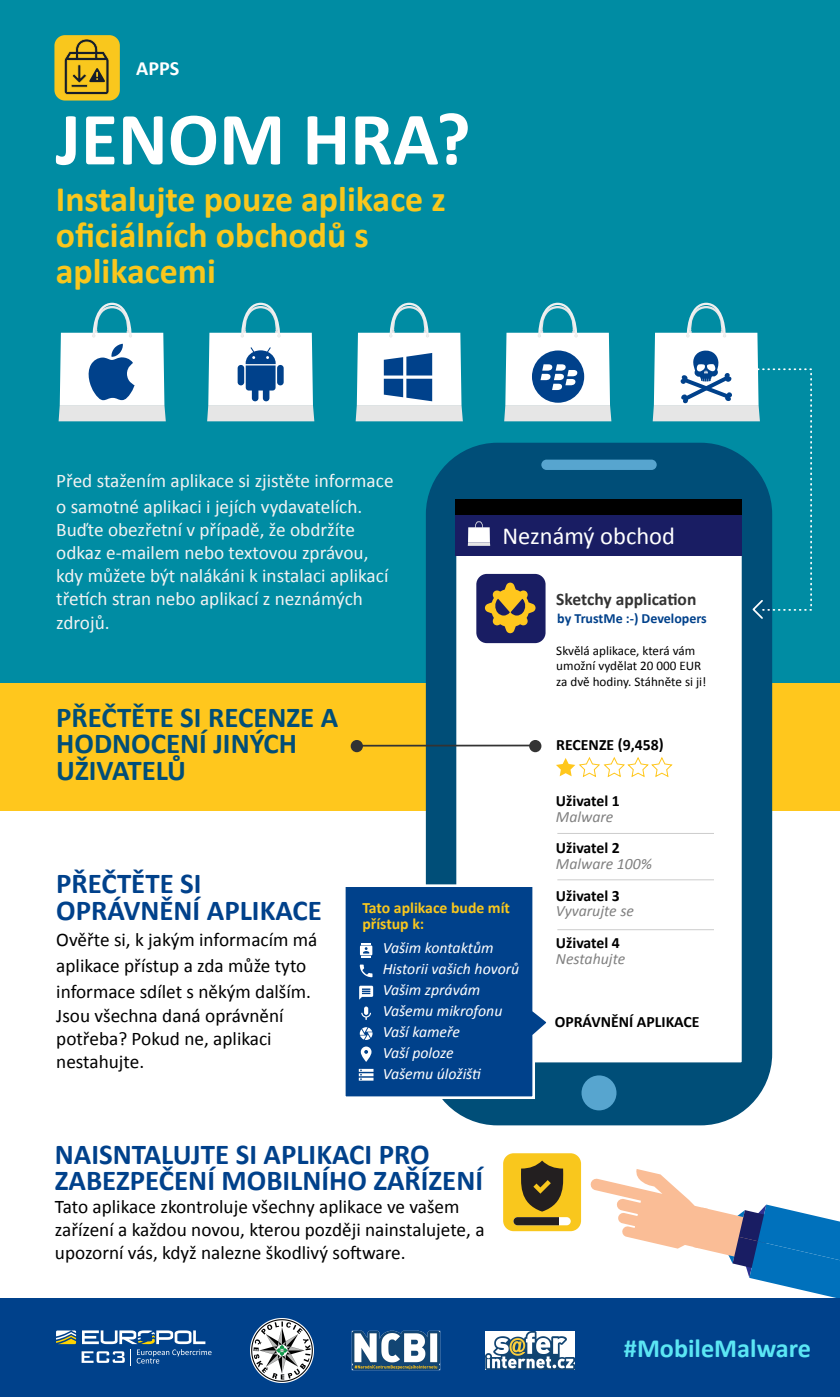
<style>
.page{position:relative;width:840px;height:1397px;background:#fff}
.page>*{position:absolute;margin:0;border:0;box-sizing:border-box;transform-origin:0 0}
.t1{font:700 75.77px "Calibri";color:#fff}
.t2{font:700 35.88px/35.9px "Calibri";color:#f9c71d}
.t3{font:700 28.88px/26.2px "Calibri";color:#00418b}
.t4{font:700 28.88px/26.2px "Calibri";color:#004e78}
.t5{font:700 26.25px "Calibri";color:#5be6f4}
.t6{font:24.5px "Calibri";color:#fff}
.t7{font:700 20.21px "Calibri";color:#fff}
.t8{font:19.25px/23.1px "Calibri";color:#000}
.t9{font:19.25px/23.1px "Calibri";color:#f2f2f2}
.t10{font:700 17.5px "Calibri";color:#333}
.t11{font:italic 15.75px/21px "Calibri";color:#fff}
.t12{font:700 15.75px "Calibri";color:#000}
.t13{font:italic 15.75px "Calibri";color:#808080}
.t14{font:700 15.75px/15.8px "Calibri";color:#f9c71d}
.t15{font:700 14px "Calibri";color:#00418b}
.t16{font:13.12px/15.8px "Calibri";color:#000}
</style>
<div class="page">
<div style="left:503px;top:1153px;width:78px;height:78px;background:#f9c71d;border-radius:10px"></div>
<svg style="left:590px;top:1169px;width:250px;height:129px"></svg>
<div style="left:0;top:0;width:840px;height:787px;background:#008ca3"></div>
<div style="left:0;top:683px;width:840px;height:127px;background:#ffc71d"></div>
<div style="left:0;top:1298px;width:840px;height:99px;background:#00418b"></div>
<div style="left:426px;top:443px;width:346px;height:682px;background:#004e78;border-radius:72px"></div>
<div style="left:456px;top:500px;width:286px;height:562px;background:#fff"></div>
<div style="left:541px;top:460px;width:116px;height:10px;background:#57a5cf;border-radius:5px"></div>
<div style="left:582px;top:1075px;width:35px;height:35px;background:#57a5cf;border-radius:50%"></div>
<div style="left:456px;top:499px;width:286px;height:16px;background:#000"></div>
<div style="left:456px;top:515px;width:286px;height:41px;background:#191d63"></div>
<svg style="left:468px;top:521px;width:22px;height:25px"></svg>
<div style="left:476px;top:574px;width:70px;height:69px;background:#191d63;border-radius:10px"></div>
<svg style="left:485px;top:583px;width:51px;height:50px"></svg>
<svg style="left:556px;top:757px;width:117px;height:21px"></svg>
<hr style="left:557px;top:833px;width:157px;height:1px;background:#ccc">
<hr style="left:557px;top:879px;width:157px;height:1px;background:#ccc">
<hr style="left:557px;top:929px;width:157px;height:1px;background:#ccc">
<hr style="left:357px;top:745px;width:179px;height:2px;background:#333">
<div style="left:351px;top:740px;width:12px;height:12px;background:#333;border-radius:50%"></div>
<div style="left:529px;top:740px;width:12px;height:12px;background:#333;border-radius:50%"></div>
<div style="left:54px;top:35px;width:66px;height:66px;background:#f9c71d;border-radius:11px"></div>
<svg style="left:64px;top:39px;width:45px;height:56px"></svg>
<svg style="left:345px;top:883px;width:208px;height:217px;background:#205999"></svg>
<svg style="left:356px;top:303px;width:107px;height:118px"></svg>
<svg style="left:59px;top:303px;width:107px;height:118px"></svg>
<svg style="left:504px;top:303px;width:107px;height:118px"></svg>
<svg style="left:207px;top:303px;width:107px;height:118px"></svg>
<div style="left:277px;top:365px;width:7px;height:20px;background:#00418b;border-radius:3px"></div>
<svg style="left:653px;top:303px;width:159px;height:317px"></svg>
<div style="left:513px;top:1217px;width:58px;height:8px;background:#fff;border-radius:4px"></div>
<svg style="left:513px;top:1161px;width:53px;height:64px"></svg>
<svg style="left:56px;top:1330px;width:20px;height:14px"></svg>
<svg style="left:82px;top:1330px;width:130px;height:35px"></svg>
<img style="left:250px;top:1318px;width:64px;height:64px">
<img style="left:351px;top:1330px;width:90px;height:41px">
<img style="left:486px;top:1331px;width:88px;height:38px">
<p class="t7" style="left:136px;top:55px;width:45px">APPS</p>
<h1 class="t1" style="left:56px;top:91px;width:417px">JENOM HRA?</h1>
<h2 class="t2" style="left:56px;top:181px;width:391px">Instalujte pouze aplikace z oficiálních obchodů s aplikacemi</h2>
<p class="t9" style="left:56px;top:467px;width:339px;line-height:26.2px">Před stažením aplikace si zjistěte informace o samotné aplikaci i jejích vydavatelích.</p>
<p class="t9" style="left:56px;top:518px;width:334px">Buďte obezřetní v případě, že obdržíte odkaz e-mailem nebo textovou zprávou, kdy můžete být nalákáni k instalaci aplikací třetích stran nebo aplikací z neznámých zdrojů.</p>
<h3 class="t4" style="left:56px;top:704px;width:284px">PŘEČTĚTE SI RECENZE A<br>HODNOCENÍ JINÝCH<br>UŽIVATELŮ</h3>
<p class="t6" style="left:502px;top:520px;width:174px">Neznámý obchod</p>
<p class="t10" style="left:556px;top:588px;width:142px">Sketchy application</p>
<p class="t15" style="left:557px;top:609px;width:151px">by TrustMe :-) Developers</p>
<p class="t16" style="left:556px;top:642px;width:152px">Skvělá aplikace, která vám umožní vydělat 20 000 EUR za dvě hodiny. Stáhněte si ji!</p>
<p class="t12" style="left:556px;top:735px;width:109px">RECENZE (9,458)</p>
<h3 class="t3" style="left:56px;top:871px;width:267px">PŘEČTĚTE SI<br>OPRÁVNĚNÍ APLIKACE</h3>
<p class="t8" style="left:56px;top:926px;width:263px;line-height:26.2px">Ověřte si, k jakým informacím má aplikace přístup a zda může tyto informace sdílet s někým dalším.</p>
<p class="t8" style="left:56px;top:1004px;width:229px">Jsou všechna daná oprávnění potřeba? Pokud ne, aplikaci nestahujte.</p>
<p class="t14" style="left:362px;top:900px;width:149px">Tato aplikace bude mít přístup k:</p>
<p class="t11" style="left:383px;top:936px;width:138px">Vašim kontaktům<br>Historii vašich hovorů<br>Vašim zprávám<br>Vašemu mikrofonu<br>Vaší kameře<br>Vaší poloze<br>Vašemu úložišti</p>
<h3 class="t3" style="left:55px;top:1141px;width:430px">NAISNTALUJTE SI APLIKACI PRO<br>ZABEZPEČENÍ MOBILNÍHO ZAŘÍZENÍ</h3>
<p class="t8" style="left:55px;top:1195px;width:431px">Tato aplikace zkontroluje všechny aplikace ve vašem zařízení a každou novou, kterou později nainstalujete, a upozorní vás, když nalezne škodlivý software.</p>
<p class="t12" style="left:556px;top:791px;width:65px">Uživatel 1</p>
<p class="t13" style="left:556px;top:806px;width:59px">Malware</p>
<p class="t12" style="left:556px;top:838px;width:65px">Uživatel 2</p>
<p class="t13" style="left:556px;top:853px;width:98px">Malware 100%</p>
<p class="t12" style="left:556px;top:885px;width:65px">Uživatel 3</p>
<p class="t13" style="left:556px;top:900px;width:80px">Vyvarujte se</p>
<p class="t12" style="left:556px;top:933px;width:65px">Uživatel 4</p>
<p class="t13" style="left:556px;top:948px;width:71px">Nestahujte</p>
<p class="t12" style="left:555px;top:1012px;width:146px">OPRÁVNĚNÍ APLIKACE</p>
<h3 class="t5" style="left:624px;top:1331px;width:189px">#MobileMalware</h3>
</div>
